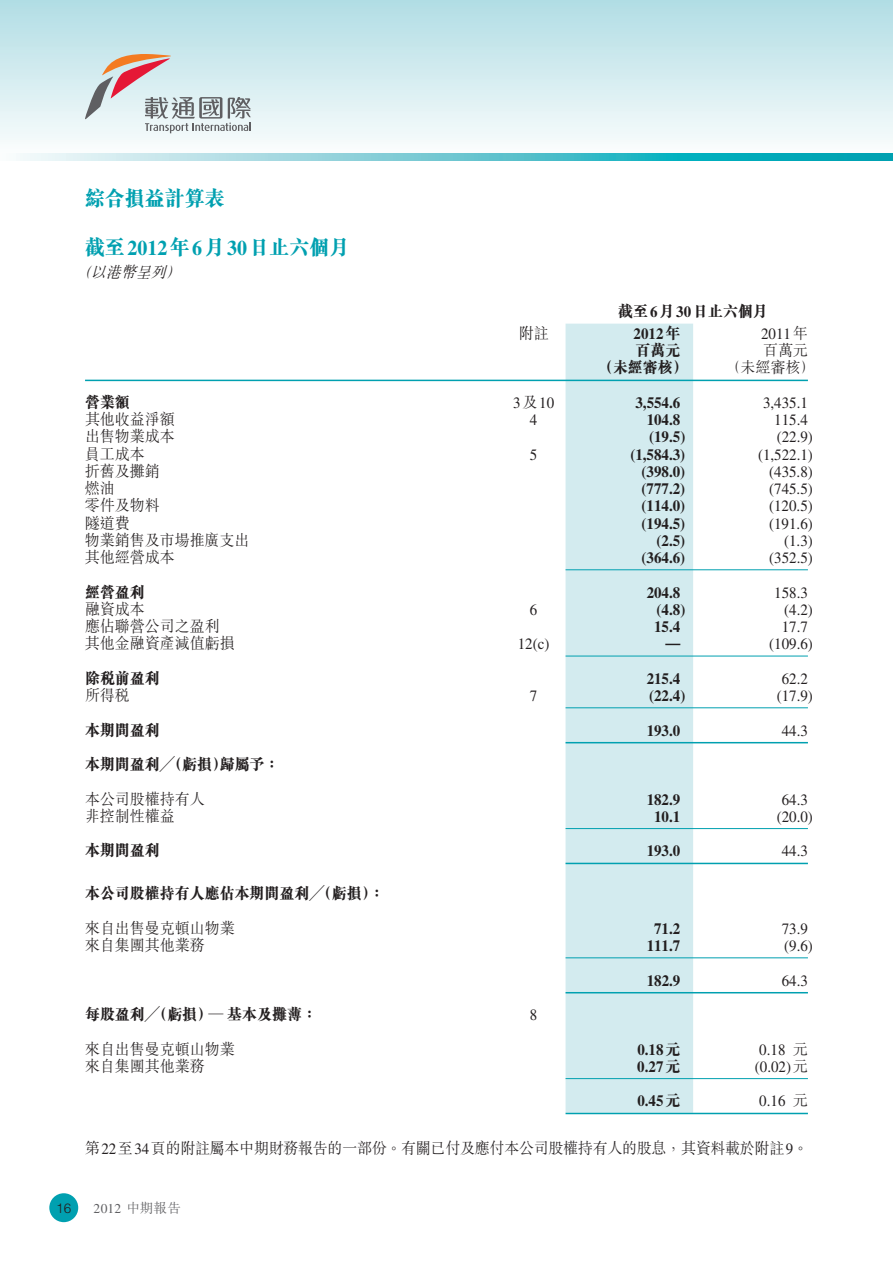
<style>
.page{position:relative;width:893px;height:1263px;background:#fff}
.page>*{position:absolute;margin:0;border:0;box-sizing:border-box;transform-origin:0 0}
.t1{font:800 21px "M Sung HK";color:#00a0b0;scale:.95 1}
.t2{font:300 15.75px "M Sung HK";color:#231f20;scale:.95 1}
.t3{font:15.75px "Times";color:#231f20;scale:.95 1}
.t4{font:700 15.75px "Times";color:#231f20;scale:.95 1}
.t5{font:800 15.75px "M Sung HK";color:#231f20;scale:.95 1}
.t6{font:italic 300 15.75px "M Sung HK";color:#231f20;scale:.95 1}
.t7{font:13.5px "Times";color:#5f5f62}
.t8{font:300 13.5px "Helvetica";color:#231f20}
.s1{font-family:"Times";font-weight:700}
.s2{font-family:"M Sung HK";font-weight:800}
.s3{font-family:"M Sung HK";font-weight:300}
.s4{font-family:"Times";font-weight:400}
</style>
<div class="page">
<div style="left:0;top:0;width:893px;height:159px;background:linear-gradient(to bottom,#b0dce4,#fdfefe)"></div>
<div style="left:49px;top:1193px;width:29px;height:29px;background:#00a0b0;border-radius:50%"></div>
<svg style="left:0;top:154px;width:892px;height:6px;background:#6bc9d3"></svg>
<svg style="left:85px;top:54px;width:166px;height:79px;background:#cdd0d1"></svg>
<div style="left:566px;top:324px;width:127px;height:789px;background:#d3ebef"></div>
<hr style="left:85px;top:380px;width:723px;height:1px;background:#00a0b0">
<hr style="left:566px;top:569px;width:242px;height:1px;background:#00a0b0">
<hr style="left:566px;top:656px;width:242px;height:1px;background:#00a0b0">
<hr style="left:566px;top:707px;width:242px;height:1px;background:#00a0b0">
<hr style="left:566px;top:742px;width:242px;height:1px;background:#00a0b0">
<hr style="left:566px;top:828px;width:242px;height:1px;background:#00a0b0">
<hr style="left:566px;top:863px;width:242px;height:1px;background:#00a0b0">
<hr style="left:566px;top:957px;width:242px;height:1px;background:#00a0b0">
<hr style="left:566px;top:992px;width:242px;height:1px;background:#00a0b0">
<hr style="left:566px;top:1078px;width:242px;height:1px;background:#00a0b0">
<hr style="left:566px;top:1113px;width:242px;height:1px;background:#00a0b0">
<h1 class="t1" style="left:85px;top:183px;width:149px">綜合損益計算表</h1>
<h1 class="t1" style="left:85px;top:233px;width:280px">截至<span class="s1">2012</span>年<span class="s1">6</span>月<span class="s1">30</span>日止六個月</h1>
<p class="t6" style="left:76px;top:261px;width:118px">（以港幣呈列）</p>
<p class="t5" style="left:618px;top:301px;width:159px">截至<span class="s1">6</span>月<span class="s1">30</span>日止六個月</p>
<p class="t2" style="left:519px;top:322px;width:33px">附註</p>
<p class="t4" style="left:634px;top:324px;width:51px">2012<span class="s2">年</span></p>
<p class="t3" style="left:761px;top:325px;width:51px">2011<span class="s3">年</span></p>
<p class="t5" style="left:635px;top:339px;width:49px">百萬元</p>
<p class="t2" style="left:763px;top:339px;width:49px">百萬元</p>
<p class="t5" style="left:598px;top:357px;width:96px">（未經審核）</p>
<p class="t2" style="left:726px;top:356px;width:96px">（未經審核）</p>
<p class="t5" style="left:85px;top:391px;width:49px">營業額</p>
<p class="t3" style="left:513px;top:394px;width:45px">3<span class="s3">及</span>10</p>
<p class="t4" style="left:635px;top:393px;width:49px">3,554.6</p>
<p class="t3" style="left:763px;top:394px;width:49px">3,435.1</p>
<p class="t2" style="left:85px;top:408px;width:96px">其他收益淨額</p>
<p class="t3" style="left:530px;top:411px;width:9px">4</p>
<p class="t4" style="left:647px;top:410px;width:37px">104.8</p>
<p class="t3" style="left:774px;top:411px;width:37px">115.4</p>
<p class="t2" style="left:85px;top:425px;width:96px">出售物業成本</p>
<p class="t4" style="left:649px;top:428px;width:40px">(19.5)</p>
<p class="t3" style="left:777px;top:428px;width:40px">(22.9)</p>
<p class="t2" style="left:85px;top:443px;width:65px">員工成本</p>
<p class="t3" style="left:530px;top:445px;width:9px">5</p>
<p class="t4" style="left:630px;top:445px;width:59px">(1,584.3)</p>
<p class="t3" style="left:758px;top:445px;width:59px">(1,522.1)</p>
<p class="t2" style="left:85px;top:460px;width:80px">折舊及攤銷</p>
<p class="t4" style="left:642px;top:462px;width:47px">(398.0)</p>
<p class="t3" style="left:769px;top:463px;width:47px">(435.8)</p>
<p class="t2" style="left:85px;top:477px;width:33px">燃油</p>
<p class="t4" style="left:642px;top:479px;width:47px">(777.2)</p>
<p class="t3" style="left:769px;top:480px;width:47px">(745.5)</p>
<p class="t2" style="left:85px;top:494px;width:80px">零件及物料</p>
<p class="t4" style="left:642px;top:497px;width:47px">(114.0)</p>
<p class="t3" style="left:769px;top:497px;width:47px">(120.5)</p>
<p class="t2" style="left:85px;top:512px;width:49px">隧道費</p>
<p class="t4" style="left:642px;top:514px;width:47px">(194.5)</p>
<p class="t3" style="left:769px;top:514px;width:47px">(191.6)</p>
<p class="t2" style="left:85px;top:529px;width:175px">物業銷售及市場推廣支出</p>
<p class="t4" style="left:656px;top:531px;width:32px">(2.5)</p>
<p class="t3" style="left:784px;top:532px;width:32px">(1.3)</p>
<p class="t2" style="left:85px;top:546px;width:96px">其他經營成本</p>
<p class="t4" style="left:642px;top:548px;width:47px">(364.6)</p>
<p class="t3" style="left:769px;top:549px;width:47px">(352.5)</p>
<p class="t5" style="left:85px;top:581px;width:65px">經營盈利</p>
<p class="t4" style="left:647px;top:583px;width:37px">204.8</p>
<p class="t3" style="left:774px;top:583px;width:37px">158.3</p>
<p class="t2" style="left:85px;top:598px;width:65px">融資成本</p>
<p class="t3" style="left:530px;top:601px;width:9px">6</p>
<p class="t4" style="left:657px;top:600px;width:32px">(4.8)</p>
<p class="t3" style="left:784px;top:601px;width:32px">(4.2)</p>
<p class="t2" style="left:85px;top:615px;width:143px">應佔聯營公司之盈利</p>
<p class="t4" style="left:654px;top:617px;width:29px">15.4</p>
<p class="t3" style="left:782px;top:618px;width:29px">17.7</p>
<p class="t2" style="left:85px;top:632px;width:159px">其他金融資產減值虧損</p>
<p class="t3" style="left:518px;top:635px;width:35px">12(c)</p>
<p class="t4" style="left:665px;top:633px;width:17px">—</p>
<p class="t3" style="left:769px;top:635px;width:47px">(109.6)</p>
<p class="t5" style="left:85px;top:667px;width:80px">除稅前盈利</p>
<p class="t4" style="left:647px;top:669px;width:37px">215.4</p>
<p class="t3" style="left:782px;top:670px;width:29px">62.2</p>
<p class="t2" style="left:85px;top:684px;width:49px">所得稅</p>
<p class="t3" style="left:530px;top:687px;width:9px">7</p>
<p class="t4" style="left:649px;top:686px;width:40px">(22.4)</p>
<p class="t3" style="left:777px;top:687px;width:40px">(17.9)</p>
<p class="t5" style="left:85px;top:719px;width:80px">本期間盈利</p>
<p class="t4" style="left:647px;top:721px;width:37px">193.0</p>
<p class="t3" style="left:782px;top:721px;width:29px">44.3</p>
<p class="t5" style="left:85px;top:753px;width:206px">本期間盈利╱（虧損）歸屬予：</p>
<p class="t2" style="left:85px;top:788px;width:128px">本公司股權持有人</p>
<p class="t4" style="left:647px;top:790px;width:37px">182.9</p>
<p class="t3" style="left:782px;top:790px;width:29px">64.3</p>
<p class="t2" style="left:85px;top:805px;width:96px">非控制性權益</p>
<p class="t4" style="left:654px;top:807px;width:29px">10.1</p>
<p class="t3" style="left:777px;top:808px;width:40px">(20.0)</p>
<p class="t5" style="left:85px;top:840px;width:80px">本期間盈利</p>
<p class="t4" style="left:647px;top:842px;width:37px">193.0</p>
<p class="t3" style="left:782px;top:842px;width:29px">44.3</p>
<p class="t5" style="left:85px;top:883px;width:317px">本公司股權持有人應佔本期間盈利╱（虧損）：</p>
<p class="t2" style="left:85px;top:917px;width:159px">來自出售曼克頓山物業</p>
<p class="t4" style="left:654px;top:919px;width:29px">71.2</p>
<p class="t3" style="left:782px;top:920px;width:29px">73.9</p>
<p class="t2" style="left:85px;top:934px;width:128px">來自集團其他業務</p>
<p class="t4" style="left:647px;top:936px;width:37px">111.7</p>
<p class="t3" style="left:784px;top:937px;width:32px">(9.6)</p>
<p class="t4" style="left:647px;top:971px;width:37px">182.9</p>
<p class="t3" style="left:782px;top:971px;width:29px">64.3</p>
<p class="t5" style="left:85px;top:1003px;width:246px">每股盈利╱（虧損）─ 基本及攤薄：</p>
<p class="t3" style="left:530px;top:1006px;width:9px">8</p>
<p class="t2" style="left:85px;top:1038px;width:159px">來自出售曼克頓山物業</p>
<p class="t4" style="left:637px;top:1040px;width:47px">0.18<span class="s2">元</span></p>
<p class="t3" style="left:759px;top:1040px;width:53px">0.18 <span class="s3">元</span></p>
<p class="t2" style="left:85px;top:1055px;width:128px">來自集團其他業務</p>
<p class="t4" style="left:637px;top:1057px;width:47px">0.27<span class="s2">元</span></p>
<p class="t3" style="left:755px;top:1058px;width:57px">(0.02)<span class="s3">元</span></p>
<p class="t4" style="left:637px;top:1092px;width:47px">0.45<span class="s2">元</span></p>
<p class="t3" style="left:759px;top:1092px;width:53px">0.16 <span class="s3">元</span></p>
<p class="t2" style="left:85px;top:1137px;width:763px">第<span class="s4">22</span>至<span class="s4">34</span>頁的附註屬本中期財務報告的一部份。有關已付及應付本公司股權持有人的股息，其資料載於附註<span class="s4">9</span>。</p>
<p class="t8" style="left:56px;top:1200px;width:17px">16</p>
<p class="t7" style="left:94px;top:1200px;width:89px">2012 <span class="s3">中期報告</span></p>
</div>
